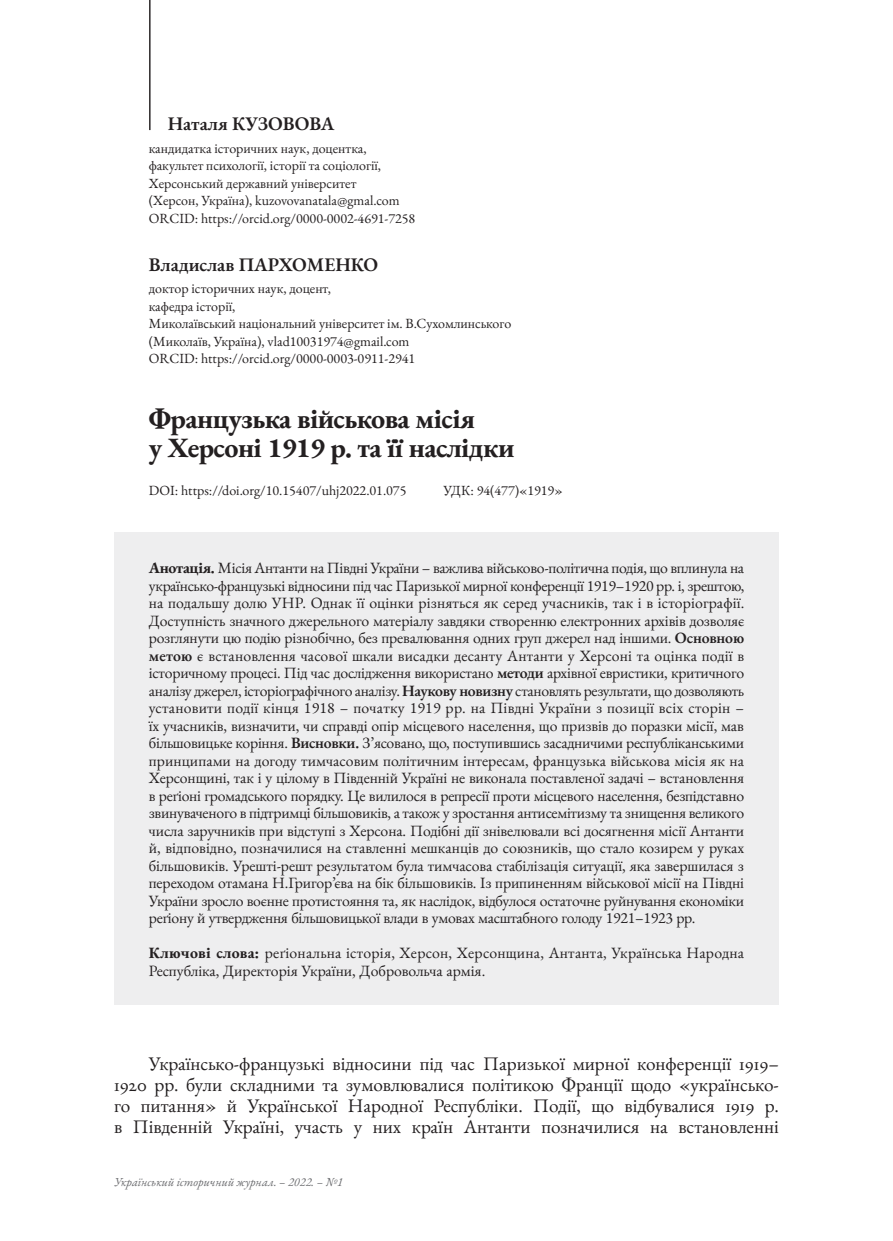
<style>
.page{position:relative;width:893px;height:1241px;background:#fff}
.page>*{position:absolute;margin:0;border:0;box-sizing:border-box;transform-origin:0 0}
.t1{font:700 28px/29.8px "EB Garamond";letter-spacing:-.02em;color:#231f20}
.t2{font:19.25px/21px "EB Garamond";color:#231f20;text-align:justify}
.t3{font:600 19.25px "EB Garamond";color:#231f20}
.t4{font:15.75px/17.5px "EB Garamond";color:#231f20;text-align:justify}
.t5{font:14px/17.5px "EB Garamond";color:#231f20}
.t6{font:italic 12.25px "EB Garamond";color:#6c6d70}
.s1{font-weight:700}
.s2{font-weight:600}
</style>
<div class="page">
<div style="left:114px;top:532px;width:665px;height:473px;background:#eeeeef"></div>
<hr style="left:149px;top:0;width:1px;height:130px;background:#231f20">
<p class="t3" style="left:168px;top:111px;width:168px">Наталя КУЗОВОВА</p>
<p class="t5" style="left:149px;top:139px;width:268px">кандидатка історичних наук, доцентка, факультет психології, історії та соціології, Херсонський державний університет<br>(Херсон, Україна), kuzovovanatala@gmal.com ORCID: https://orcid.org/0000-0002-4691-7258</p>
<p class="t3" style="left:149px;top:252px;width:231px">Владислав ПАРХОМЕНКО</p>
<p class="t5" style="left:149px;top:280px;width:364px">доктор історичних наук, доцент,<br>кафедра історії,<br>Миколаївський національний університет ім. В.Сухомлинського (Миколаїв, Україна), vlad10031974@gmail.com<br>ORCID: https://orcid.org/0000-0003-0911-2941</p>
<h1 class="t1" style="left:149px;top:403px;width:367px">Французька військова місія<br>у Херсоні 1919 р. та її наслідки</h1>
<p class="t5" style="left:149px;top:481px;width:259px">DOI: https://doi.org/10.15407/uhj2022.01.075</p>
<p class="t5" style="left:443px;top:481px;width:121px">УДК: 94(477)«1919»</p>
<p class="t4" style="left:149px;top:559px;width:597px"><span class="s1">Анотація.</span> Місія Антанти на Півдні України – важлива військово-політична подія, що вплинула на українсько-французькі відносини під час Паризької мирної конференції 1919–1920 рр. і, зрештою, на подальшу долю УНР. Однак її оцінки різняться як серед учасників, так і в історіографії.<br>Доступність значного джерельного матеріалу завдяки створенню електронних архівів дозволяє розглянути цю подію різнобічно, без превалювання одних груп джерел над іншими. <span class="s2">Основною метою</span> є встановлення часової шкали висадки десанту Антанти у Херсоні та оцінка події в історичному процесі. Під час дослідження використано <span class="s2">методи</span> архівної евристики, критичного аналізу джерел, історіографічного аналізу. <span class="s2">Наукову новизну</span> становлять результати, що дозволяють установити події кінця 1918 – початку 1919 рр. на Півдні України з позиції всіх сторін – їх учасників, визначити, чи справді опір місцевого населення, що призвів до поразки місії, мав більшовицьке коріння. <span class="s2">Висновки.</span> З’ясовано, що, поступившись засадничими республіканськими принципами на догоду тимчасовим політичним інтересам, французька військова місія як на Херсонщині, так і у цілому в Південній Україні не виконала поставленої задачі – встановлення в реґіоні громадського порядку. Це вилилося в репресії проти місцевого населення, безпідставно звинуваченого в підтримці більшовиків, а також у зростання антисемітизму та знищення великого числа заручників при відступі з Херсона. Подібні дії знівелювали всі досягнення місії Антанти й, відповідно, позначилися на ставленні мешканців до союзників, що стало козирем у руках більшовиків. Урешті-решт результатом була тимчасова стабілізація ситуації, яка завершилася з переходом отамана Н.Григор’єва на бік більшовиків. Із припиненням військової місії на Півдні України зросло воєнне протистояння та, як наслідок, відбулося остаточне руйнування економіки реґіону й утвердження більшовицької влади в умовах масштабного голоду 1921–1923 рр.</p>
<p class="t4" style="left:149px;top:944px;width:597px"><span class="s1">Ключові слова:</span> реґіональна історія, Херсон, Херсонщина, Антанта, Українська Народна<br>Республіка, Директорія України, Добровольча армія.</p>
<p class="t2" style="left:114px;top:1052px;width:666px;text-indent:35px">Українсько-французькі відносини під час Паризької мирної конференції 1919– 1920 рр. були складними та зумовлювалися політикою Франції щодо «українсько&shy;го питання» й Української Народної Республіки. Події, що відбувалися 1919 р. в Південній Україні, участь у них країн Антанти позначилися на встановленні</p>
<p class="t6" style="left:114px;top:1173px;width:230px">Український історичний журнал. – 2022. – №1</p>
</div>
